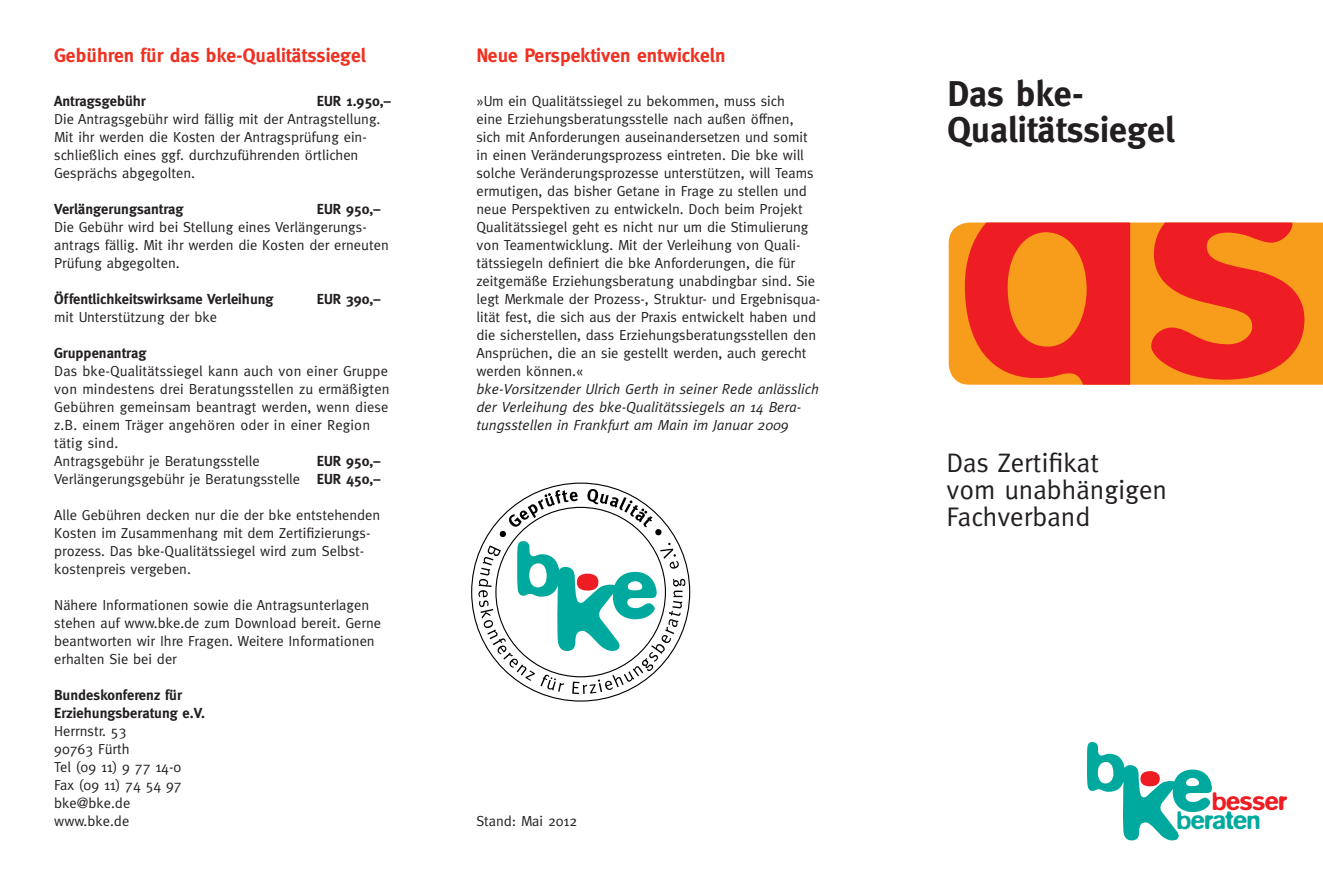
<style>
.page{position:relative;width:1323px;height:893px;background:#fff}
.page>*{position:absolute;margin:0;border:0;box-sizing:border-box;transform-origin:0 0}
._250{font:500 334.35px "Blur";color:#ed1d23}
._200{font:700 36px/36px "Meta";color:#231f20}
._150_n{font:27px/27px "Meta";color:#231f20}
._150_n-2{font:500 25.95px "Blur";letter-spacing:-.02em;color:#00a99d}
._150_n-3{font:500 25.95px "Blur";letter-spacing:-.02em;color:#ed1d23}
._125{font:700 19.5px "Meta";color:#ef3122}
._100_Bas{font:14.55px/18px "Meta";color:#231f20}
._100_Bas-2{font:italic 14.55px/18px "Meta";color:#231f20}
._100_f{font:700 14.55px "Meta";color:#231f20}
._100_f-2{font:14.55px "Meta";color:#231f20}
._100_Bas-3{font:700 14.55px/18px "Meta";color:#231f20}
.s1{font-weight:700}
</style>
<div class="page">
<div style="left:948px;top:223px;width:374px;height:162px;background:#f89c1c"></div>
<svg style="left:1087px;top:742px;width:124px;height:98px"></svg>
<svg style="left:471px;top:482px;width:219px;height:220px"></svg>
<svg style="left:478px;top:489px;width:207px;height:205px"></svg>
<p class="_125" style="left:54px;top:44px;width:313px">Gebühren für das bke-Qualitätssiegel</p>
<p class="_100_f" style="left:54px;top:93px;width:93px">Antragsgebühr</p>
<p class="_100_f" style="left:317px;top:93px;width:75px">EUR 1.950,–</p>
<p class="_100_Bas" style="left:54px;top:110px;width:328px">Die Antragsgebühr wird fällig mit der Antragstellung.<br>Mit ihr werden die Kosten der Antragsprüfung ein&shy;schließlich eines ggf. durchzuführenden örtlichen Gesprächs abgegolten.</p>
<p class="_100_f" style="left:54px;top:201px;width:131px">Verlängerungsantrag</p>
<p class="_100_f" style="left:317px;top:201px;width:65px">EUR 950,–</p>
<p class="_100_Bas" style="left:54px;top:218px;width:336px">Die Gebühr wird bei Stellung eines Verlängerungs&shy;antrags fällig. Mit ihr werden die Kosten der erneuten<br>Prüfung abgegolten.</p>
<p class="_100_f" style="left:54px;top:291px;width:221px">Öffentlichkeitswirksame Verleihung</p>
<p class="_100_f" style="left:317px;top:291px;width:65px">EUR 390,–</p>
<p class="_100_Bas" style="left:54px;top:308px;width:164px">mit Unterstützung der bke</p>
<p class="_100_f" style="left:54px;top:345px;width:94px">Gruppenantrag</p>
<p class="_100_Bas" style="left:54px;top:362px;width:337px">Das bke-Qualitätssiegel kann auch von einer Gruppe von mindestens drei Beratungsstellen zu ermäßigten Gebühren gemeinsam beantragt werden, wenn diese z.B. einem Träger angehören oder in einer Region tätig sind.</p>
<p class="_100_f-2" style="left:54px;top:453px;width:207px">Antragsgebühr je Beratungsstelle</p>
<p class="_100_f" style="left:317px;top:453px;width:65px">EUR 950,–</p>
<p class="_100_f-2" style="left:54px;top:471px;width:328px">Verlängerungsgebühr je Beratungsstelle <span class="s1">EUR 450,–</span></p>
<p class="_100_Bas" style="left:54px;top:506px;width:327px">Alle Gebühren decken nur die der bke entstehenden Kosten im Zusammenhang mit dem Zertifizierungs&shy;prozess. Das bke-Qualitätssiegel wird zum Selbst&shy;kostenpreis vergeben.</p>
<p class="_100_Bas" style="left:54px;top:596px;width:328px">Nähere Informationen sowie die Antragsunterlagen stehen auf www.bke.de zum Download bereit. Gerne beantworten wir Ihre Fragen. Weitere Informationen erhalten Sie bei der</p>
<p class="_100_Bas-3" style="left:54px;top:686px;width:152px">Bundeskonferenz für<br>Erziehungsberatung e.V.</p>
<p class="_100_Bas" style="left:54px;top:722px;width:74px">Herrnstr. 53</p>
<p class="_100_Bas" style="left:54px;top:740px;width:77px">90763 Fürth</p>
<p class="_100_Bas" style="left:54px;top:758px;width:128px">Tel (09 11) 9 77 14-0</p>
<p class="_100_Bas" style="left:54px;top:776px;width:129px">Fax (09 11) 74 54 97</p>
<p class="_100_Bas" style="left:54px;top:794px;width:78px">bke@bke.de</p>
<p class="_100_Bas" style="left:54px;top:812px;width:77px">www.bke.de</p>
<p class="_100_Bas" style="left:476px;top:812px;width:102px">Stand: Mai 2012</p>
<p class="_125" style="left:476px;top:44px;width:250px">Neue Perspektiven entwickeln</p>
<p class="_100_Bas" style="left:476px;top:92px;width:345px">»Um ein Qualitätssiegel zu bekommen, muss sich<br>eine Erziehungsberatungsstelle nach außen öffnen, sich mit Anforderungen auseinandersetzen und somit in einen Veränderungsprozess eintreten. Die bke will solche Veränderungsprozesse unterstützen, will Teams ermutigen, das bisher Getane in Frage zu stellen und neue Perspektiven zu entwickeln. Doch beim Projekt Qualitätssiegel geht es nicht nur um die Stimulierung von Teamentwicklung. Mit der Verleihung von Quali&shy;tätssiegeln definiert die bke Anforderungen, die für zeitgemäße Erziehungsberatung unabdingbar sind. Sie legt Merkmale der Prozess-, Struktur- und Ergebnisqua&shy;lität fest, die sich aus der Praxis entwickelt haben und die sicherstellen, dass Erziehungsberatungsstellen den Ansprüchen, die an sie gestellt werden, auch gerecht werden können.«</p>
<p class="_100_Bas-2" style="left:476px;top:380px;width:344px">bke-Vorsitzender Ulrich Gerth in seiner Rede anlässlich der Verleihung des bke-Qualitätssiegels an 14 Bera&shy;tungsstellen in Frankfurt am Main im Januar 2009</p>
<p class="_200" style="left:947px;top:75px;width:229px">Das bke-<br>Qualitätssiegel</p>
<p class="_250" style="left:957px;top:69px;width:359px">qs</p>
<p class="_150_n" style="left:946px;top:449px;width:222px">Das Zertifikat<br>vom unabhängigen<br>Fachverband</p>
<p class="_150_n-3" style="left:1211px;top:786px;width:77px">besser</p>
<p class="_150_n-2" style="left:1176px;top:805px;width:85px">beraten</p>
</div>
